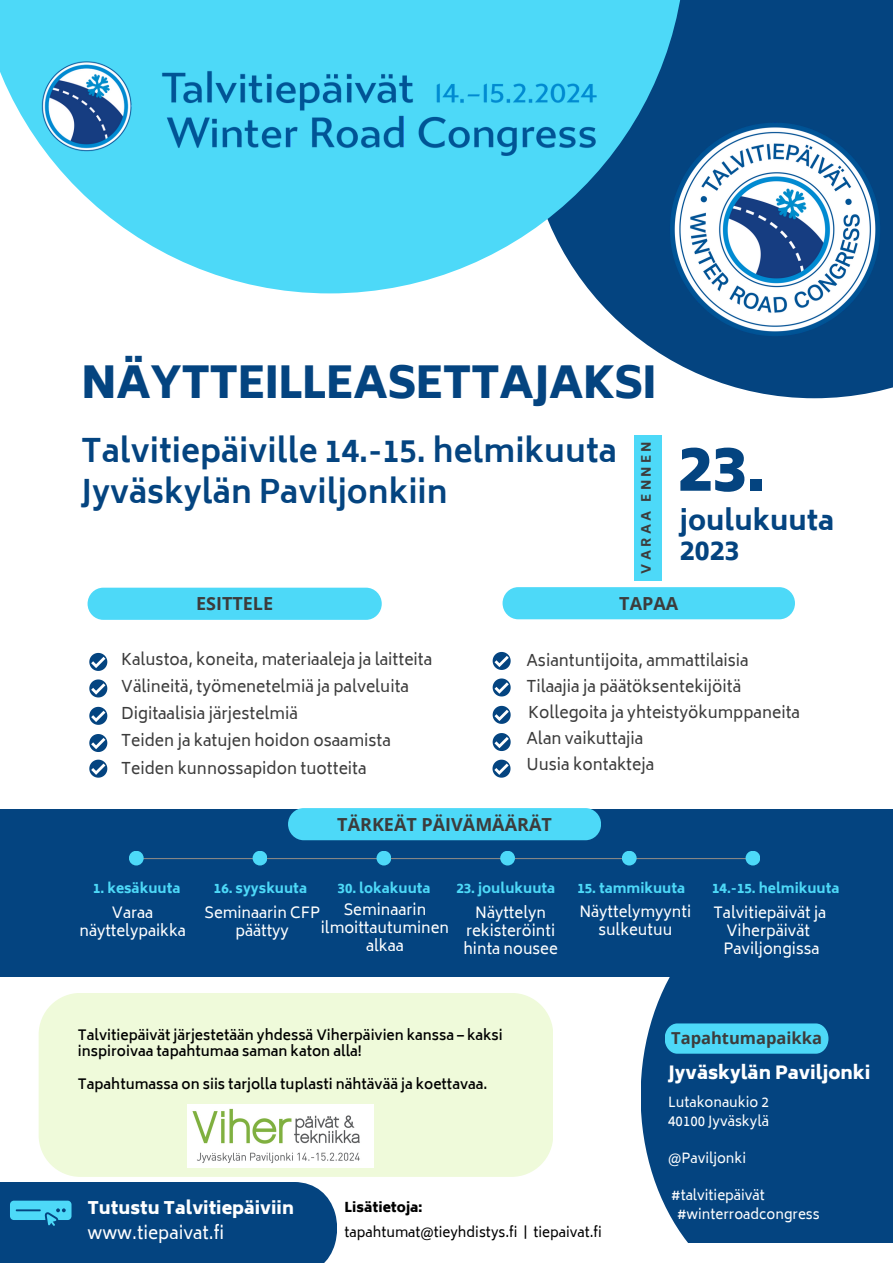
<style>
.page{position:relative;width:893px;height:1263px;background:#fff}
.page>*{position:absolute;margin:0;border:0;box-sizing:border-box;transform-origin:0 0}
.t1{font:800 62.7px "Biryani";color:#044480}
.t2{font:800 43.5px "Biryani";letter-spacing:-.025em;color:#044480}
.t3{font:700 31.5px/40.5px "Biryani";color:#044480}
.t4{font:800 27px/29.2px "Biryani";color:#044480}
.t5{font:700 18px "Open Sans";color:#3c3c3c}
.t6{font:800 18px "Biryani";color:#fff}
.t7{font:800 17.25px "Biryani";color:#fff}
.t8{font:17.25px "Biryani";color:#fff}
.t9{font:700 16.5px "Open Sans";color:#3c3c3c}
.t10{font:15.75px "Biryani";color:#3c3c3c}
.t11{font:15px/18px "Biryani";color:#fff;text-align:center}
.t12{font:600 13.88px/16.4px "Biryani";color:#000}
.t13{font:800 13.5px "Biryani";color:#4dd9f8}
.t14{font:13.5px "Biryani";color:#fff}
.t15{font:13.5px "Biryani";color:#000}
.t16{font:800 13.5px "Biryani";color:#000}
.t17{font:800 12.75px "Biryani";letter-spacing:.25em;color:#3c3c3c}
</style>
<div class="page">
<svg style="left:591px;top:0;width:302px;height:398px;background:#275e92"></svg>
<svg style="left:0;top:0;width:685px;height:293px;fill:#4dd9f8"></svg>
<div style="left:88px;top:588px;width:294px;height:32px;background:#4dd9f8;border-radius:16px"></div>
<svg style="left:89px;top:653px;width:18px;height:18px"></svg>
<svg style="left:89px;top:679px;width:18px;height:18px"></svg>
<svg style="left:89px;top:707px;width:18px;height:18px"></svg>
<svg style="left:89px;top:734px;width:18px;height:18px"></svg>
<svg style="left:89px;top:760px;width:18px;height:18px"></svg>
<svg style="left:492px;top:652px;width:18px;height:18px"></svg>
<svg style="left:492px;top:678px;width:18px;height:18px"></svg>
<svg style="left:492px;top:706px;width:18px;height:18px"></svg>
<svg style="left:492px;top:733px;width:18px;height:18px"></svg>
<div style="left:640px;top:976px;width:253px;height:267px;background:#044480"></div>
<div style="left:0;top:809px;width:893px;height:167px;background:#044480"></div>
<div style="left:288px;top:808px;width:313px;height:32px;background:#4dd9f8;border-radius:16px"></div>
<hr style="left:135px;top:858px;width:625px;height:1px;background:#858585">
<div style="left:129px;top:851px;width:15px;height:14px;background:#4dd9f8;border-radius:50%"></div>
<div style="left:253px;top:851px;width:14px;height:14px;background:#4dd9f8;border-radius:50%"></div>
<div style="left:376px;top:851px;width:15px;height:14px;background:#4dd9f8;border-radius:50%"></div>
<div style="left:500px;top:851px;width:15px;height:14px;background:#4dd9f8;border-radius:50%"></div>
<div style="left:622px;top:851px;width:14px;height:14px;background:#4dd9f8;border-radius:50%"></div>
<div style="left:745px;top:851px;width:15px;height:14px;background:#4dd9f8;border-radius:50%"></div>
<div style="left:664px;top:1023px;width:164px;height:30px;background:#4dd9f8"></div>
<div style="left:0;top:1182px;width:337px;height:81px;background:#044480"></div>
<svg style="left:492px;top:760px;width:18px;height:18px"></svg>
<img style="left:659px;top:112px;width:234px;height:234px;border-radius:50%">
<img style="left:39px;top:56px;width:637px;height:110px">
<div style="left:502px;top:587px;width:293px;height:32px;background:#4dd9f8;border-radius:16px"></div>
<div style="left:39px;top:993px;width:514px;height:184px;background:#effada"></div>
<img style="left:188px;top:1105px;width:185px;height:62px">
<div style="left:634px;top:435px;width:28px;height:145px;background:#4dd9f8"></div>
<p class="t2" style="left:81px;top:358px;width:577px">NÄYTTEILLEASETTAJAKSI</p>
<p class="t3" style="left:81px;top:431px;width:537px">Talvitiepäiville 14.-15. helmikuuta<br>Jyväskylän Paviljonkiin</p>
<p class="t17" style="left:639px;top:573px;width:134px;rotate:-90deg">VARAA ENNEN</p>
<p class="t1" style="left:678px;top:432px;width:88px">23.</p>
<p class="t4" style="left:680px;top:506px;width:156px">joulukuuta<br>2023</p>
<p class="t5" style="left:196px;top:591px;width:79px">ESITTELE</p>
<p class="t10" style="left:121px;top:650px;width:312px">Kalustoa, koneita, materiaaleja ja laitteita</p>
<p class="t10" style="left:121px;top:677px;width:289px">Välineitä, työmenetelmiä ja palveluita</p>
<p class="t10" style="left:121px;top:704px;width:178px">Digitaalisia järjestelmiä</p>
<p class="t10" style="left:121px;top:731px;width:271px">Teiden ja katujen hoidon osaamista</p>
<p class="t5" style="left:619px;top:590px;width:60px">TAPAA</p>
<p class="t10" style="left:526px;top:651px;width:224px">Asiantuntijoita, ammattilaisia</p>
<p class="t10" style="left:526px;top:677px;width:216px">Tilaajia ja päätöksentekijöitä</p>
<p class="t10" style="left:526px;top:729px;width:118px">Alan vaikuttajia</p>
<p class="t10" style="left:528px;top:703px;width:273px">Kollegoita ja yhteistyökumppaneita</p>
<p class="t10" style="left:121px;top:759px;width:247px">Teiden kunnossapidon tuotteita</p>
<p class="t10" style="left:526px;top:755px;width:129px">Uusia kontakteja</p>
<p class="t5" style="left:337px;top:811px;width:216px">TÄRKEÄT PÄIVÄMÄÄRÄT</p>
<p class="t13" style="left:93px;top:880px;width:89px">1. kesäkuuta</p>
<p class="t11" style="left:79px;top:904px;width:108px">Varaa näyttelypaikka</p>
<p class="t11" style="left:204px;top:904px;width:117px">Seminaarin CFP päättyy</p>
<p class="t11" style="left:321px;top:901px;width:130px">Seminaarin ilmoittautuminen alkaa</p>
<p class="t11" style="left:466px;top:904px;width:91px">Näyttelyn rekisteröinti</p>
<p class="t13" style="left:214px;top:880px;width:95px">16. syyskuuta</p>
<p class="t13" style="left:337px;top:880px;width:95px">30. lokakuuta</p>
<p class="t13" style="left:456px;top:880px;width:100px">23. joulukuuta</p>
<p class="t13" style="left:577px;top:880px;width:109px">15. tammikuuta</p>
<p class="t13" style="left:712px;top:880px;width:129px">14.-15. helmikuuta</p>
<p class="t11" style="left:579px;top:903px;width:113px">Näyttelymyynti sulkeutuu</p>
<p class="t11" style="left:713px;top:904px;width:114px">Talvitiepäivät ja<br>Viherpäivät<br>Paviljongissa</p>
<p class="t11" style="left:463px;top:940px;width:96px">hinta nousee</p>
<p class="t12" style="left:78px;top:1026px;width:426px">Talvitiepäivät järjestetään yhdessä Viherpäivien kanssa – kaksi inspiroivaa tapahtumaa saman katon alla!</p>
<p class="t12" style="left:78px;top:1075px;width:411px">Tapahtumassa on siis tarjolla tuplasti nähtävää ja koettavaa.</p>
<p class="t9" style="left:671px;top:1027px;width:152px">Tapahtumapaikka</p>
<p class="t6" style="left:668px;top:1062px;width:204px">Jyväskylän Paviljonki</p>
<p class="t14" style="left:668px;top:1095px;width:102px">Lutakonaukio 2</p>
<p class="t14" style="left:668px;top:1113px;width:102px">40100 Jyväskylä</p>
<p class="t14" style="left:668px;top:1150px;width:79px">@Paviljonki</p>
<p class="t14" style="left:671px;top:1187px;width:95px">#talvitiepäivät</p>
<p class="t7" style="left:87px;top:1198px;width:208px">Tutustu Talvitiepäiviin</p>
<p class="t14" style="left:677px;top:1206px;width:144px">#winterroadcongress</p>
<p class="t8" style="left:88px;top:1223px;width:138px">www.tiepaivat.fi</p>
<p class="t16" style="left:344px;top:1199px;width:79px">Lisätietoja:</p>
<p class="t15" style="left:344px;top:1224px;width:259px">tapahtumat@tieyhdistys.fi | tiepaivat.fi</p>
</div>
